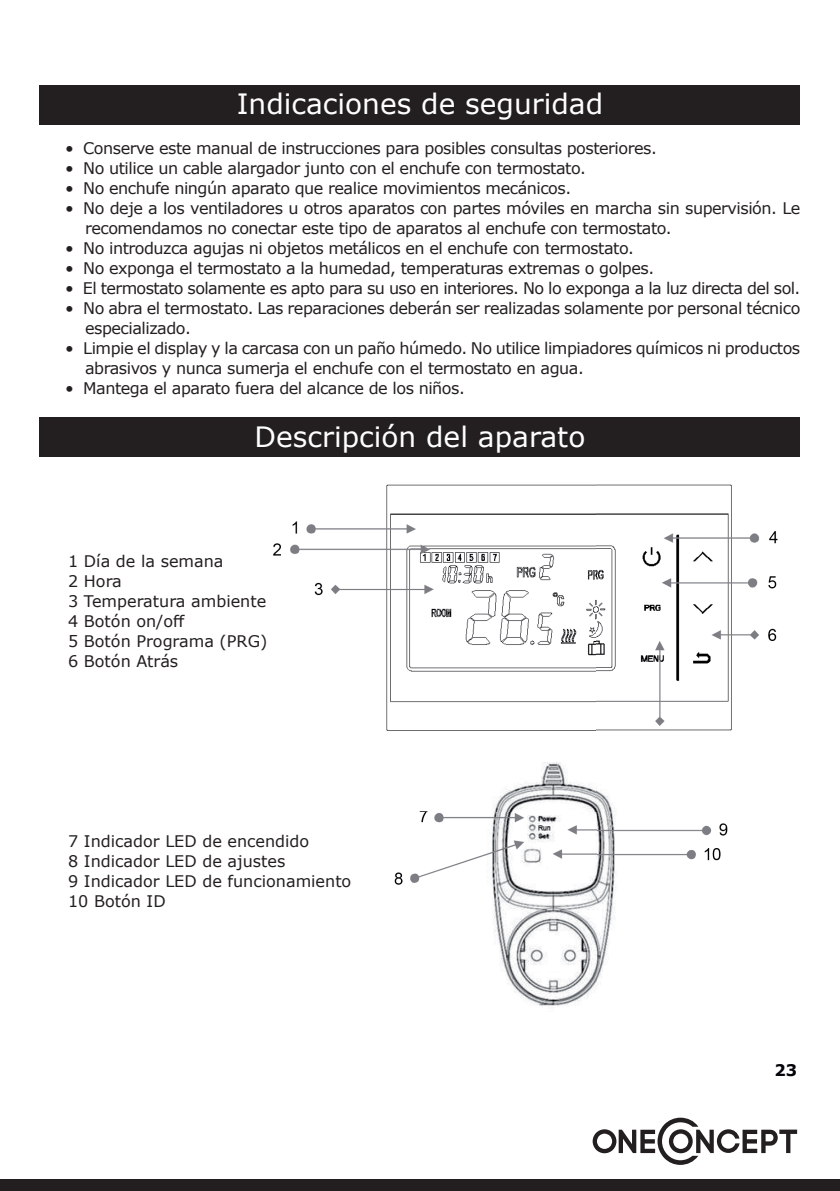
<style>
.page{position:relative;width:840px;height:1191px;background:#fff}
.page>*{position:absolute;margin:0;border:0;box-sizing:border-box;transform-origin:0 0}
.t1{font:28px "Verdana";color:#fff}
.t2{font:16px/20px "Verdana";letter-spacing:-.03em;color:#231f20}
.t3{font:16px/20px "Verdana";color:#231f20}
.t4{font:700 16px "Verdana";color:#03040a}
</style>
<div class="page">
<svg style="left:0;top:1179px;width:1px;height:12px"></svg>
<div style="left:1px;top:1179px;width:838px;height:12px;background:#231f20"></div>
<svg style="left:592px;top:1117px;width:204px;height:47px"></svg>
<img style="left:273px;top:484px;width:505px;height:522px">
<div style="left:40px;top:85px;width:759px;height:40px;background:#231f20"></div>
<div style="left:40px;top:417px;width:759px;height:39px;background:#231f20"></div>
<h1 class="t1" style="left:237px;top:84px;width:367px">Indicaciones de seguridad</h1>
<p class="t2" style="left:65px;top:138px;width:592px">• Conserve este manual de instrucciones para posibles consultas posteriores.</p>
<p class="t2" style="left:65px;top:158px;width:522px">• No utilice un cable alargador junto con el enchufe con termostato.</p>
<p class="t2" style="left:65px;top:178px;width:507px">• No enchufe ningún aparato que realice movimientos mecánicos.</p>
<p class="t2" style="left:85px;top:198px;width:716px;text-indent:-20px">• No deje a los ventiladores u otros aparatos con partes móviles en marcha sin supervisión. Le recomendamos no conectar este tipo de aparatos al enchufe con termostato.</p>
<p class="t2" style="left:65px;top:238px;width:570px">• No introduzca agujas ni objetos metálicos en el enchufe con termostato.</p>
<p class="t2" style="left:65px;top:258px;width:590px">• No exponga el termostato a la humedad, temperaturas extremas o golpes.</p>
<p class="t2" style="left:65px;top:278px;width:736px">• El termostato solamente es apto para su uso en interiores. No lo exponga a la luz directa del sol.</p>
<p class="t2" style="left:85px;top:298px;width:716px;text-indent:-20px">• No abra el termostato. Las reparaciones deberán ser realizadas solamente por personal técnico especializado.</p>
<p class="t2" style="left:85px;top:338px;width:716px;text-indent:-20px">• Limpie el display y la carcasa con un paño húmedo. No utilice limpiadores químicos ni productos abrasivos y nunca sumerja el enchufe con el termostato en agua.</p>
<p class="t2" style="left:65px;top:378px;width:401px">• Mantega el aparato fuera del alcance de los niños.</p>
<h1 class="t1" style="left:254px;top:418px;width:332px">Descripción del aparato</h1>
<p class="t3" style="left:68px;top:551px;width:201px">1 Día de la semana<br>2 Hora<br>3 Temperatura ambiente<br>4 Botón on/off<br>5 Botón Programa (PRG)<br>6 Botón Atrás</p>
<p class="t3" style="left:68px;top:831px;width:284px">7 Indicador LED de encendido<br>8 Indicador LED de ajustes<br>9 Indicador LED de funcionamiento<br>10 Botón ID</p>
<p class="t4" style="left:774px;top:1058px;width:24px">23</p>
</div>
